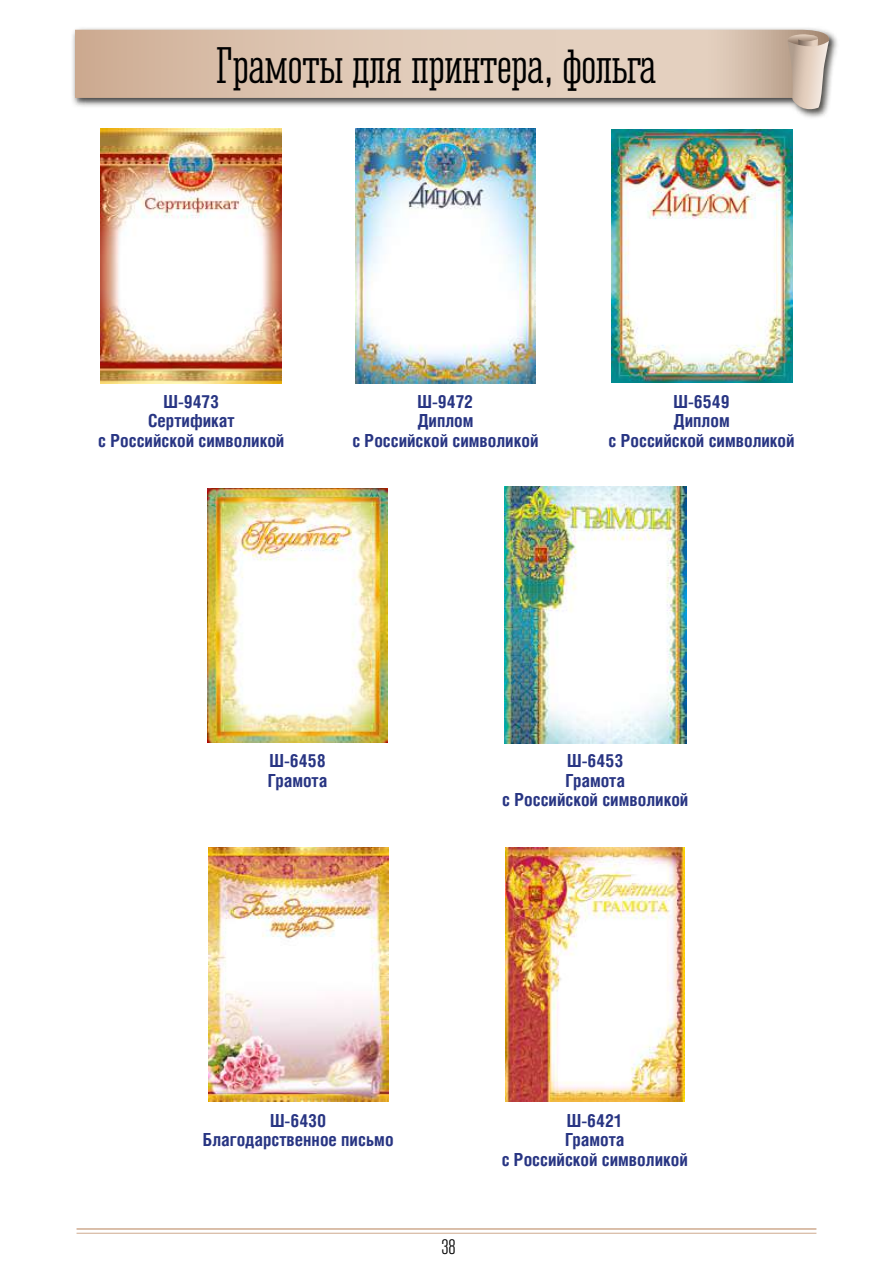
<style>
.page{position:relative;width:893px;height:1263px;background:#fff}
.page>*{position:absolute;margin:0;border:0;box-sizing:border-box;transform-origin:0 0}
.t1{font:47.85px "Corki";letter-spacing:-.005em;color:#000}
.t2{font:19.5px "Corki";color:#000}
.t3{font:700 18px/19.5px "Helios Cond C";color:#283583;text-align:center}
</style>
<div class="page">
<img style="left:72px;top:28px;width:765px;height:90px">
<svg style="left:75px;top:29px;width:757px;height:72px;background:#8d8c8a"></svg>
<svg style="left:584px;top:30px;width:245px;height:68px;background:#dcc7b6"></svg>
<div style="left:75px;top:30px;width:509px;height:68px;background:linear-gradient(to right,#d0b098,#e8d7c7)"></div>
<svg style="left:786px;top:34px;width:43px;height:80px;background:#c9baad"></svg>
<hr style="left:77px;top:1233px;width:739px;height:1px;background:#cfaa8f">
<hr style="left:77px;top:1228px;width:739px;height:2px;background:#cfaa8f">
<img style="left:101px;top:128px;width:181px;height:256px">
<img style="left:355px;top:128px;width:181px;height:255px">
<img style="left:611px;top:129px;width:181px;height:254px">
<img style="left:208px;top:488px;width:180px;height:254px">
<img style="left:505px;top:487px;width:181px;height:257px">
<img style="left:208px;top:847px;width:180px;height:255px">
<img style="left:505px;top:847px;width:179px;height:255px">
<h1 class="t1" style="left:216px;top:38px;width:442px">Грамоты для принтера, фольга</h1>
<p class="t3" style="left:98px;top:391px;width:188px">Ш-9473<br>Сертификат<br>с Российской символикой</p>
<p class="t3" style="left:352px;top:391px;width:188px">Ш-9472<br>Диплом<br>с Российской символикой</p>
<p class="t3" style="left:609px;top:391px;width:188px">Ш-6549<br>Диплом<br>с Российской символикой</p>
<p class="t3" style="left:268px;top:751px;width:61px;text-align:left">Ш-6458<br>Грамота</p>
<p class="t3" style="left:502px;top:751px;width:188px">Ш-6453<br>Грамота<br>с Российской символикой</p>
<p class="t3" style="left:203px;top:1110px;width:192px">Ш-6430<br>Благодарственное письмо</p>
<p class="t3" style="left:502px;top:1110px;width:188px">Ш-6421<br>Грамота<br>с Российской символикой</p>
<p class="t2" style="left:441px;top:1236px;width:16px">38</p>
</div>
